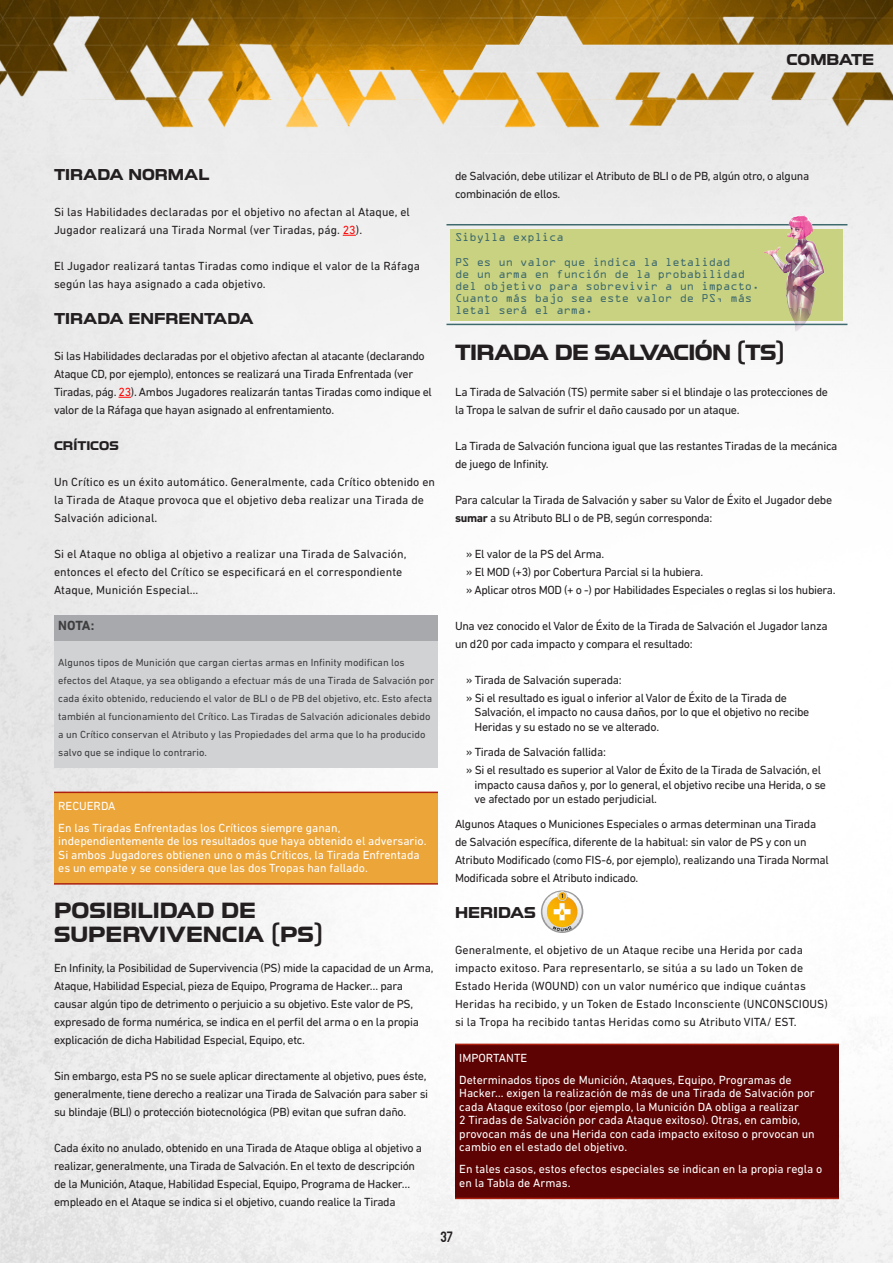
<style>
.page{position:relative;width:893px;height:1263px;background:#fff}
.page>*{position:absolute;margin:0;border:0;box-sizing:border-box;transform-origin:0 0}
.Ladillo_1{font:700 21px/24px "Toxigenesis Rg";color:#231f20}
.Ladillo_1-2{font:700 21px "Toxigenesis Rg";letter-spacing:-.03em;color:#231f20}
.Ladillo_2{font:700 15px "Toxigenesis Rg";color:#231f20}
.t1{font:15px "Tactico";color:#231f20}
.Ejemplos_titulo{font:700 13.5px "DIN Next LT Pro";color:#3e3e3f}
.Texto_Principal{font:12px/18px "DIN Next LT Pro";letter-spacing:-.025em;color:#231f20}
.Texto_Principal-2{font:12px/18px "DIN Next LT Pro";letter-spacing:.005em;color:#231f20}
.Texto_Importante-Recuerda{font:12px/13.5px "DIN Next LT Pro";color:#fff}
.Ordenador-Sibylla{font:12px/12px "OCRA Extended";color:#3e6a6e}
.Ladillo_3{font:700 12px "Toxigenesis Rg";color:#231f20}
.Texto_ejemplos{font:10.5px/18px "DIN Next LT Pro";color:#3e3e3f}
.s1{color:#f00}
.s2{font-weight:700}
</style>
<div class="page">
<img style="left:0;top:0;width:893px;height:1263px">
<svg style="left:343px;top:235px;width:13px;height:1px"></svg>
<svg style="left:119px;top:397px;width:12px;height:1px"></svg>
<div style="left:54px;top:616px;width:384px;height:30px;background:#a8a9ad"></div>
<div style="left:54px;top:641px;width:384px;height:126px;background:#d1d2d4"></div>
<div style="left:54px;top:792px;width:384px;height:92px;background:#eca539"></div>
<hr style="left:54px;top:883px;width:384px;height:2px;background:#ab200e">
<hr style="left:54px;top:791px;width:384px;height:2px;background:#ab200e">
<div style="left:451px;top:229px;width:392px;height:91px;background:#c9d280"></div>
<hr style="left:446px;top:324px;width:401px;height:1px;background:#3e6a6e">
<hr style="left:446px;top:224px;width:401px;height:1px;background:#3e6a6e">
<div style="left:455px;top:1044px;width:384px;height:154px;background:#5d0303"></div>
<hr style="left:455px;top:1198px;width:384px;height:1px;background:#ab200e">
<hr style="left:455px;top:1043px;width:384px;height:2px;background:#ab200e">
<img style="left:763px;top:213px;width:76px;height:124px">
<img style="left:541px;top:890px;width:42px;height:43px;border-radius:21px">
<p class="Ladillo_2" style="left:786px;top:48px;width:89px">COMBATE</p>
<p class="Ladillo_2" style="left:54px;top:163px;width:157px">TIRADA NORMAL</p>
<p class="Texto_Principal-2" style="left:54px;top:203px;width:357px">Si las Habilidades declaradas por el objetivo no afectan al Ataque, el<br>Jugador realizará una Tirada Normal (ver Tiradas, pág. <span class="s1">23</span>).</p>
<p class="Texto_Principal-2" style="left:54px;top:257px;width:367px">El Jugador realizará tantas Tiradas como indique el valor de la Ráfaga según las haya asignado a cada objetivo.</p>
<p class="Ladillo_2" style="left:54px;top:307px;width:201px">TIRADA ENFRENTADA</p>
<p class="Texto_Principal" style="left:54px;top:347px;width:379px">Si las Habilidades declaradas por el objetivo afectan al atacante (declarando Ataque CD, por ejemplo), entonces se realizará una Tirada Enfrentada (ver Tiradas, pág. <span class="s1">23</span>). Ambos Jugadores realizarán tantas Tiradas como indique el valor de la Ráfaga que hayan asignado al enfrentamiento.</p>
<p class="Ladillo_3" style="left:54px;top:436px;width:66px">CRÍTICOS</p>
<p class="Texto_Principal-2" style="left:54px;top:473px;width:383px">Un Crítico es un éxito automático. Generalmente, cada Crítico obtenido en la Tirada de Ataque provoca que el objetivo deba realizar una Tirada de<br>Salvación adicional.</p>
<p class="Texto_Principal-2" style="left:54px;top:545px;width:354px">Si el Ataque no obliga al objetivo a realizar una Tirada de Salvación, entonces el efecto del Crítico se especificará en el correspondiente<br>Ataque, Munición Especial…</p>
<p class="Ejemplos_titulo" style="left:58px;top:618px;width:38px">NOTA:</p>
<p class="Texto_ejemplos" style="left:58px;top:653px;width:378px">Algunos tipos de Munición que cargan ciertas armas en Infinity modifican los efectos del Ataque, ya sea obligando a efectuar más de una Tirada de Salvación por cada éxito obtenido, reduciendo el valor de BLI o de PB del objetivo, etc. Esto afecta también al funcionamiento del Crítico. Las Tiradas de Salvación adicionales debido a un Crítico conservan el Atributo y las Propiedades del arma que lo ha producido salvo que se indique lo contrario.</p>
<p class="Texto_Importante-Recuerda" style="left:58px;top:799px;width:59px">RECUERDA</p>
<p class="Texto_Importante-Recuerda" style="left:58px;top:821px;width:370px">En las Tiradas Enfrentadas los Críticos siempre ganan, independientemente de los resultados que haya obtenido el adversario.<br>Si ambos Jugadores obtienen uno o más Críticos, la Tirada Enfrentada es un empate y se considera que las dos Tropas han fallado.</p>
<p class="Ladillo_1" style="left:54px;top:897px;width:270px">POSIBILIDAD DE<br>SUPERVIVENCIA (PS)</p>
<p class="Texto_Principal" style="left:54px;top:959px;width:381px">En Infinity, la Posibilidad de Supervivencia (PS) mide la capacidad de un Arma, Ataque, Habilidad Especial, pieza de Equipo, Programa de Hacker… para causar algún tipo de detrimento o perjuicio a su objetivo. Este valor de PS, expresado de forma numérica, se indica en el perfil del arma o en la propia explicación de dicha Habilidad Especial, Equipo, etc.</p>
<p class="Texto_Principal" style="left:54px;top:1067px;width:376px">Sin embargo, esta PS no se suele aplicar directamente al objetivo, pues éste, generalmente, tiene derecho a realizar una Tirada de Salvación para saber si su blindaje (BLI) o protección biotecnológica (PB) evitan que sufran daño.</p>
<p class="Texto_Principal" style="left:54px;top:1139px;width:370px">Cada éxito no anulado, obtenido en una Tirada de Ataque obliga al objetivo a realizar, generalmente, una Tirada de Salvación. En el texto de descripción de la Munición, Ataque, Habilidad Especial, Equipo, Programa de Hacker… empleado en el Ataque se indica si el objetivo, cuando realice la Tirada</p>
<p class="Texto_Principal" style="left:455px;top:167px;width:356px">de Salvación, debe utilizar el Atributo de BLI o de PB, algún otro, o alguna combinación de ellos.</p>
<p class="Ordenador-Sibylla" style="left:455px;top:231px;width:110px">Sibylla explica</p>
<p class="Ordenador-Sibylla" style="left:455px;top:256px;width:306px">PS es un valor que indica la letalidad<br>de un arma en función de la probabilidad del objetivo para sobrevivir a un impacto.<br>Cuanto más bajo sea este valor de PS, más letal será el arma.</p>
<p class="Ladillo_1-2" style="left:455px;top:336px;width:331px">TIRADA DE SALVACIÓN (TS)</p>
<p class="Texto_Principal" style="left:455px;top:383px;width:375px">La Tirada de Salvación (TS) permite saber si el blindaje o las protecciones de la Tropa le salvan de sufrir el daño causado por un ataque.</p>
<p class="Texto_Principal" style="left:455px;top:437px;width:384px">La Tirada de Salvación funciona igual que las restantes Tiradas de la mecánica de juego de Infinity.</p>
<p class="Texto_Principal" style="left:455px;top:491px;width:379px">Para calcular la Tirada de Salvación y saber su Valor de Éxito el Jugador debe <span class="s2">sumar</span> a su Atributo BLI o de PB, según corresponda:</p>
<p class="Texto_Principal" style="left:466px;top:545px;width:140px">» El valor de la PS del Arma.</p>
<p class="Texto_Principal" style="left:466px;top:563px;width:239px">» El MOD (+3) por Cobertura Parcial si la hubiera.</p>
<p class="Texto_Principal" style="left:466px;top:581px;width:371px">» Aplicar otros MOD (+ o -) por Habilidades Especiales o reglas si los hubiera.</p>
<p class="Texto_Principal" style="left:455px;top:617px;width:374px">Una vez conocido el Valor de Éxito de la Tirada de Salvación el Jugador lanza un d20 por cada impacto y compara el resultado:</p>
<p class="Texto_Principal" style="left:466px;top:671px;width:157px">» Tirada de Salvación superada:</p>
<p class="Texto_Principal" style="left:475px;top:691px;width:336px;line-height:14.4px;text-indent:-9px">» Si el resultado es igual o inferior al Valor de Éxito de la Tirada de<br>Salvación, el impacto no causa daños, por lo que el objetivo no recibe<br>Heridas y su estado no se ve alterado.</p>
<p class="Texto_Principal" style="left:466px;top:743px;width:141px">» Tirada de Salvación fallida:</p>
<p class="Texto_Principal" style="left:475px;top:763px;width:353px;line-height:14.4px;text-indent:-9px">» Si el resultado es superior al Valor de Éxito de la Tirada de Salvación, el impacto causa daños y, por lo general, el objetivo recibe una Herida, o se ve afectado por un estado perjudicial.</p>
<p class="Texto_Principal" style="left:455px;top:815px;width:375px">Algunos Ataques o Municiones Especiales o armas determinan una Tirada de Salvación específica, diferente de la habitual: sin valor de PS y con un Atributo Modificado (como FIS-6, por ejemplo), realizando una Tirada Normal Modificada sobre el Atributo indicado.</p>
<p class="Ladillo_2" style="left:455px;top:901px;width:83px">HERIDAS</p>
<p class="Texto_Principal-2" style="left:455px;top:941px;width:374px">Generalmente, el objetivo de un Ataque recibe una Herida por cada impacto exitoso. Para representarlo, se sitúa a su lado un Token de Estado Herida (WOUND) con un valor numérico que indique cuántas Heridas ha recibido, y un Token de Estado Inconsciente (UNCONSCIOUS) si la Tropa ha recibido tantas Heridas como su Atributo VITA/ EST.</p>
<p class="Texto_Importante-Recuerda" style="left:459px;top:1051px;width:69px">IMPORTANTE</p>
<p class="Texto_Importante-Recuerda" style="left:459px;top:1073px;width:357px">Determinados tipos de Munición, Ataques, Equipo, Programas de Hacker… exigen la realización de más de una Tirada de Salvación por cada Ataque exitoso (por ejemplo, la Munición DA obliga a realizar<br>2 Tiradas de Salvación por cada Ataque exitoso). Otras, en cambio, provocan más de una Herida con cada impacto exitoso o provocan un cambio en el estado del objetivo.</p>
<p class="Texto_Importante-Recuerda" style="left:459px;top:1162px;width:365px">En tales casos, estos efectos especiales se indican en la propia regla o en la Tabla de Armas.</p>
<p class="t1" style="left:440px;top:1228px;width:14px">37</p>
</div>
